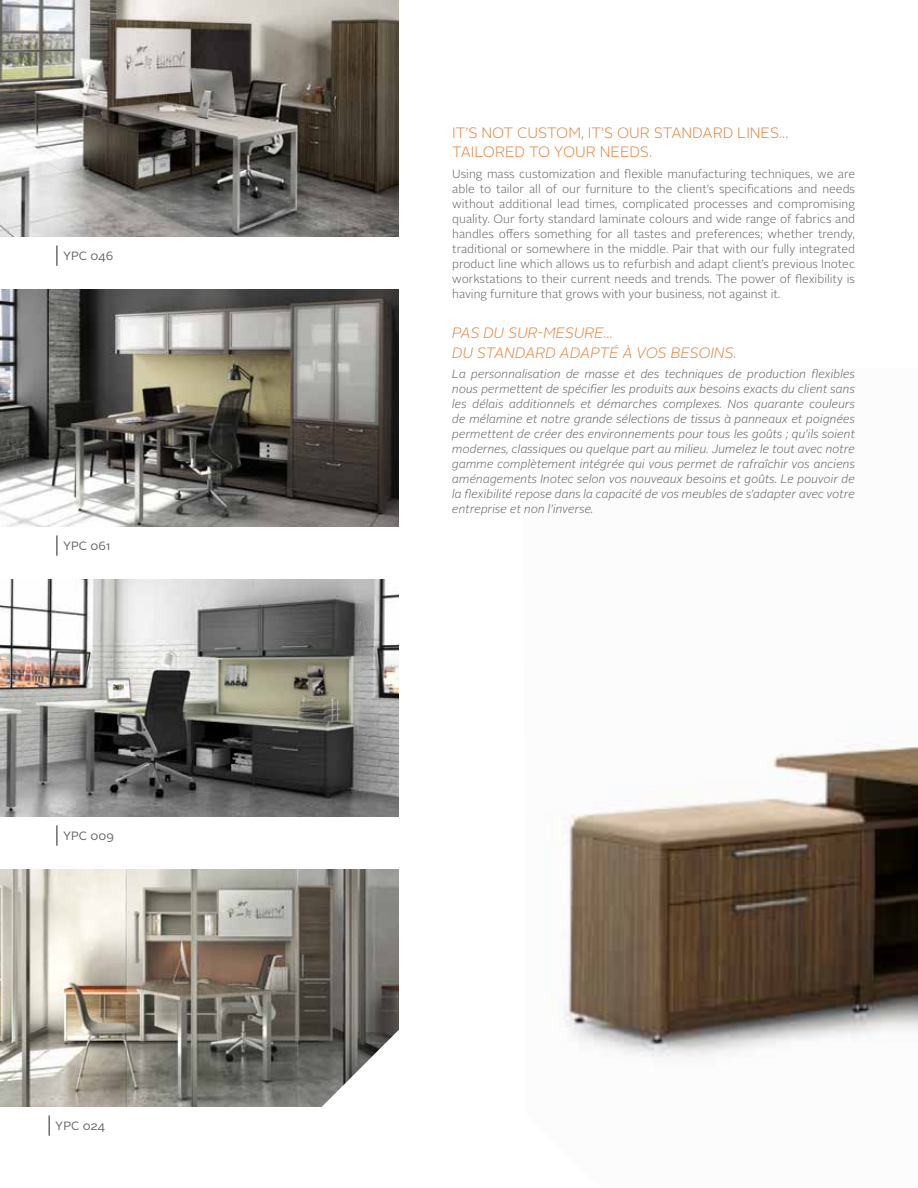
<style>
.page{position:relative;width:918px;height:1188px;background:#fff}
.page>*{position:absolute;margin:0;border:0;box-sizing:border-box;transform-origin:0 0}
.t1{font:300 15px/19.5px "Alright Sans";color:#e08741}
.t2{font:italic 300 15px/19.5px "Alright Sans";color:#e08741}
.t3{font:italic 300 12px/15px "Alright Sans";color:#636466;text-align:justify}
.t4{font:300 12px/15px "Alright Sans";color:#636466;text-align:justify}
.t5{font:12px "Alright Sans";letter-spacing:-.005em;color:#636466}
</style>
<div class="page">
<img style="left:550px;top:738px;width:368px;height:319px">
<img style="left:0;top:870px;width:399px;height:236px">
<img style="left:0;top:580px;width:399px;height:236px">
<img style="left:0;top:290px;width:399px;height:236px">
<img style="left:0;top:0;width:399px;height:236px">
<svg style="left:315px;top:1023px;width:84px;height:84px"></svg>
<svg style="left:49px;top:1115px;width:1px;height:21px"></svg>
<svg style="left:57px;top:825px;width:1px;height:21px"></svg>
<svg style="left:57px;top:535px;width:1px;height:21px"></svg>
<svg style="left:57px;top:245px;width:1px;height:21px"></svg>
<p class="t5" style="left:63px;top:247px;width:52px">YPC 046</p>
<p class="t5" style="left:63px;top:537px;width:49px">YPC 061</p>
<p class="t5" style="left:63px;top:827px;width:52px">YPC 009</p>
<p class="t5" style="left:55px;top:1117px;width:51px">YPC 024</p>
<p class="t1" style="left:452px;top:123px;width:338px">It’s not custom, it’s our standard li nes... tai lored to your needs.</p>
<p class="t4" style="left:452px;top:166px;width:404px">Using mass customization and flexible manufacturing techniques, we are able to tailor all of our furniture to the client’s specifications and needs without additional lead times, complicated processes and compromising quality. Our forty standard laminate colours and wide range of fabrics and handles offers something for all tastes and preferences; whether trendy, traditional or somewhere in the middle. Pair that with our fully integrated product line which allows us to refurbish and adapt client’s previous Inotec workstations to their current needs and trends. The power of flexibility is having furniture that grows with your business, not against it.</p>
<p class="t2" style="left:452px;top:324px;width:286px">Pas du sur-mesure...<br>du standard adapté à vos besoins.</p>
<p class="t3" style="left:452px;top:367px;width:404px">La personnalisation de masse et des techniques de production flexibles nous permettent de spécifier les produits aux besoins exacts du client sans les délais additionnels et démarches complexes. Nos quarante couleurs de mélamine et notre grande sélections de tissus à panneaux et poignées permettent de créer des environnements pour tous les goûts ; qu’ils soient modernes, classiques ou quelque part au milieu. Jumelez le tout avec notre gamme complètement intégrée qui vous permet de rafraîchir vos anciens aménagements Inotec selon vos nouveaux besoins et goûts. Le pouvoir de la flexibilité repose dans la capacité de vos meubles de s’adapter avec votre entreprise et non l’inverse.</p>
</div>
